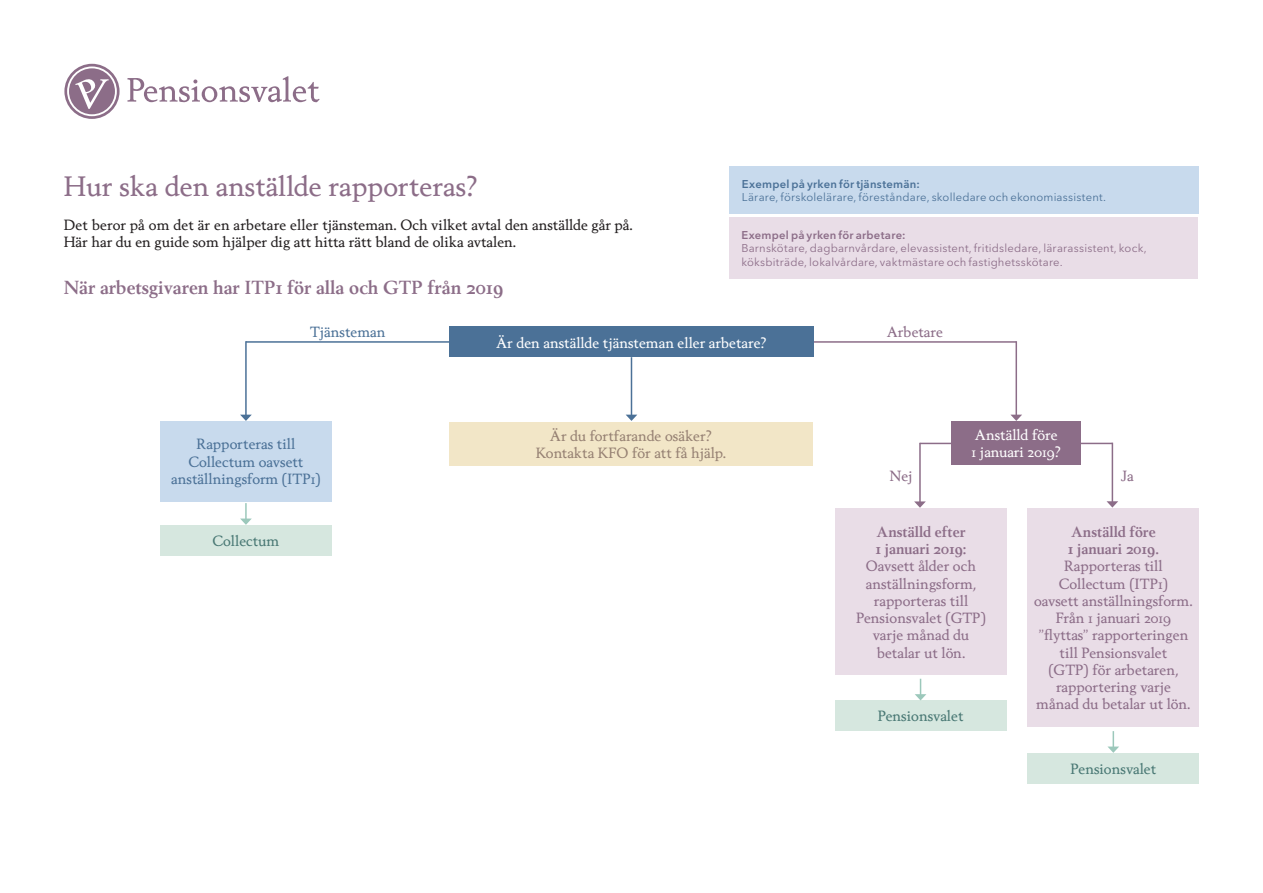
<style>
.page{position:relative;width:1263px;height:893px;background:#fff}
.page>*{position:absolute;margin:0;border:0;box-sizing:border-box;transform-origin:0 0}
.Rubrik_1_21_23{font:27px "Berling Nova Text Pro";color:#8c6d88}
.Mellanrubrik{font:700 18px "Berling Nova Text Pro";color:#8c6d88}
.Brödtext{font:14.25px/17.2px "Berling Nova Text Pro";color:#8c6d88;text-align:center}
.Brödtext-2{font:14.25px/17.2px "Berling Nova Text Pro";color:#231f20}
.Brödtext-3{font:14.25px/17.2px "Berling Nova Text Pro";color:#4b7197;text-align:center}
.Brödtext-4{font:14.25px/17.2px "Berling Nova Text Pro";color:#fff}
.Brödtext-5{font:700 14.25px/17.2px "Berling Nova Text Pro";color:#8c6d88}
.Brödtext-6{font:14.25px/17.2px "Berling Nova Text Pro";color:#968173;text-align:center}
.Brödtext-7{font:14.25px "Berling Nova Text Pro";color:#497874}
.Faktaruta_brödtext{font:11.25px/13.5px "Avenir Next LT Pro";letter-spacing:.02em;color:#8c6d88}
.Faktaruta_brödtext-2{font:11.25px "Avenir Next LT Pro";letter-spacing:.015em;color:#4b7197}
.Faktaruta_brödtext-3{font:600 11.25px "Avenir Next LT Pro";letter-spacing:.02em;color:#4b7197}
.Faktaruta_brödtext-4{font:600 11.25px "Avenir Next LT Pro";letter-spacing:.02em;color:#8c6d88}
</style>
<div class="page">
<div style="left:729px;top:167px;width:470px;height:47px;background:#c8daed"></div>
<div style="left:729px;top:218px;width:468px;height:61px;background:#e9dde7"></div>
<div style="left:160px;top:421px;width:171px;height:80px;background:#c8daed"></div>
<div style="left:835px;top:508px;width:172px;height:167px;background:#e9dde7"></div>
<div style="left:1028px;top:508px;width:171px;height:219px;background:#e9dde7"></div>
<div style="left:951px;top:421px;width:130px;height:43px;background:#8c6d88"></div>
<hr style="left:631px;top:357px;width:1px;height:58px;background:#4b7197">
<svg style="left:626px;top:415px;width:11px;height:6px"></svg>
<hr style="left:246px;top:341px;width:203px;height:2px;background:#4b7197">
<hr style="left:245px;top:341px;width:2px;height:74px;background:#4b7197">
<svg style="left:240px;top:415px;width:12px;height:6px"></svg>
<hr style="left:1015px;top:341px;width:2px;height:74px;background:#8c6d88">
<svg style="left:1011px;top:415px;width:11px;height:6px"></svg>
<hr style="left:920px;top:443px;width:192px;height:1px;background:#8c6d88">
<hr style="left:1112px;top:443px;width:1px;height:59px;background:#8c6d88">
<svg style="left:1106px;top:501px;width:12px;height:7px"></svg>
<hr style="left:919px;top:443px;width:2px;height:59px;background:#8c6d88">
<svg style="left:914px;top:501px;width:12px;height:7px"></svg>
<div style="left:160px;top:525px;width:171px;height:30px;background:#d6e7df"></div>
<div style="left:835px;top:700px;width:171px;height:31px;background:#d6e7df"></div>
<div style="left:1028px;top:753px;width:171px;height:30px;background:#d6e7df"></div>
<svg style="left:240px;top:503px;width:12px;height:22px"></svg>
<hr style="left:814px;top:341px;width:202px;height:2px;background:#8c6d88">
<svg style="left:915px;top:679px;width:11px;height:21px"></svg>
<svg style="left:1107px;top:731px;width:12px;height:22px"></svg>
<div style="left:449px;top:422px;width:364px;height:44px;background:#f2e6c7"></div>
<div style="left:449px;top:327px;width:365px;height:30px;background:#4b7197"></div>
<svg style="left:64px;top:64px;width:56px;height:55px"></svg>
<svg style="left:127px;top:76px;width:193px;height:26px"></svg>
<p class="Rubrik_1_21_23" style="left:64px;top:169px;width:416px">Hur ska den anställde rapporteras?</p>
<p class="Brödtext-2" style="left:64px;top:216px;width:571px">Det beror på om det är en arbetare eller tjänsteman. Och vilket avtal den anställde går på.<br>Här har du en guide som hjälper dig att hitta rätt bland de olika avtalen.</p>
<p class="Mellanrubrik" style="left:64px;top:276px;width:441px">När arbetsgivaren har ITP1 för alla och GTP från 2019</p>
<p class="Faktaruta_brödtext-3" style="left:742px;top:177px;width:179px">Exempel på yrken för tjänstemän:</p>
<p class="Faktaruta_brödtext-2" style="left:742px;top:191px;width:365px">Lärare, förskolelärare, föreståndare, skolledare och ekonomiassistent.</p>
<p class="Faktaruta_brödtext-4" style="left:741px;top:228px;width:166px">Exempel på yrken för arbetare:</p>
<p class="Faktaruta_brödtext" style="left:741px;top:242px;width:407px">Barnskötare, dagbarnvårdare, elevassistent, fritidsledare, lärarassistent, kock, köksbiträde, lokalvårdare, vaktmästare och fastighetsskötare.</p>
<p class="Brödtext-3" style="left:310px;top:323px;width:77px">Tjänsteman</p>
<p class="Brödtext" style="left:887px;top:323px;width:58px">Arbetare</p>
<p class="Brödtext-4" style="left:496px;top:333px;width:272px">Är den anställde tjänsteman eller arbetare?</p>
<p class="Brödtext-3" style="left:171px;top:435px;width:151px">Rapporteras till<br>Collectum oavsett anställningsform (ITP1)</p>
<p class="Brödtext-7" style="left:212px;top:531px;width:68px">Collectum</p>
<p class="Brödtext-6" style="left:536px;top:427px;width:192px">Är du fortfarande osäker?<br>Kontakta KFO för att få hjälp.</p>
<p class="Brödtext-4" style="left:972px;top:425px;width:91px">Anställd före<br>1 januari 2019?</p>
<p class="Brödtext" style="left:889px;top:467px;width:25px">Nej</p>
<p class="Brödtext" style="left:1121px;top:467px;width:14px">Ja</p>
<p class="Brödtext-5" style="left:875px;top:523px;width:93px">Anställd efter<br>1 januari 2019:</p>
<p class="Brödtext" style="left:856px;top:557px;width:131px">Oavsett ålder och anställningsform, rapporteras till<br>Pensionsvalet (GTP) varje månad du betalar ut lön.</p>
<p class="Brödtext-7" style="left:878px;top:707px;width:87px">Pensionsvalet</p>
<p class="Brödtext-5" style="left:1068px;top:523px;width:93px">Anställd före<br>1 januari 2019.</p>
<p class="Brödtext" style="left:1034px;top:557px;width:160px">Rapporteras till<br>Collectum (ITP1)<br>oavsett anställningsform.</p>
<p class="Brödtext" style="left:1036px;top:609px;width:156px">Från 1 januari 2019 ”flyttas” rapporteringen till Pensionsvalet<br>(GTP) för arbetaren, rapportering varje månad du betalar ut lön.</p>
<p class="Brödtext-7" style="left:1070px;top:759px;width:87px">Pensionsvalet</p>
</div>
